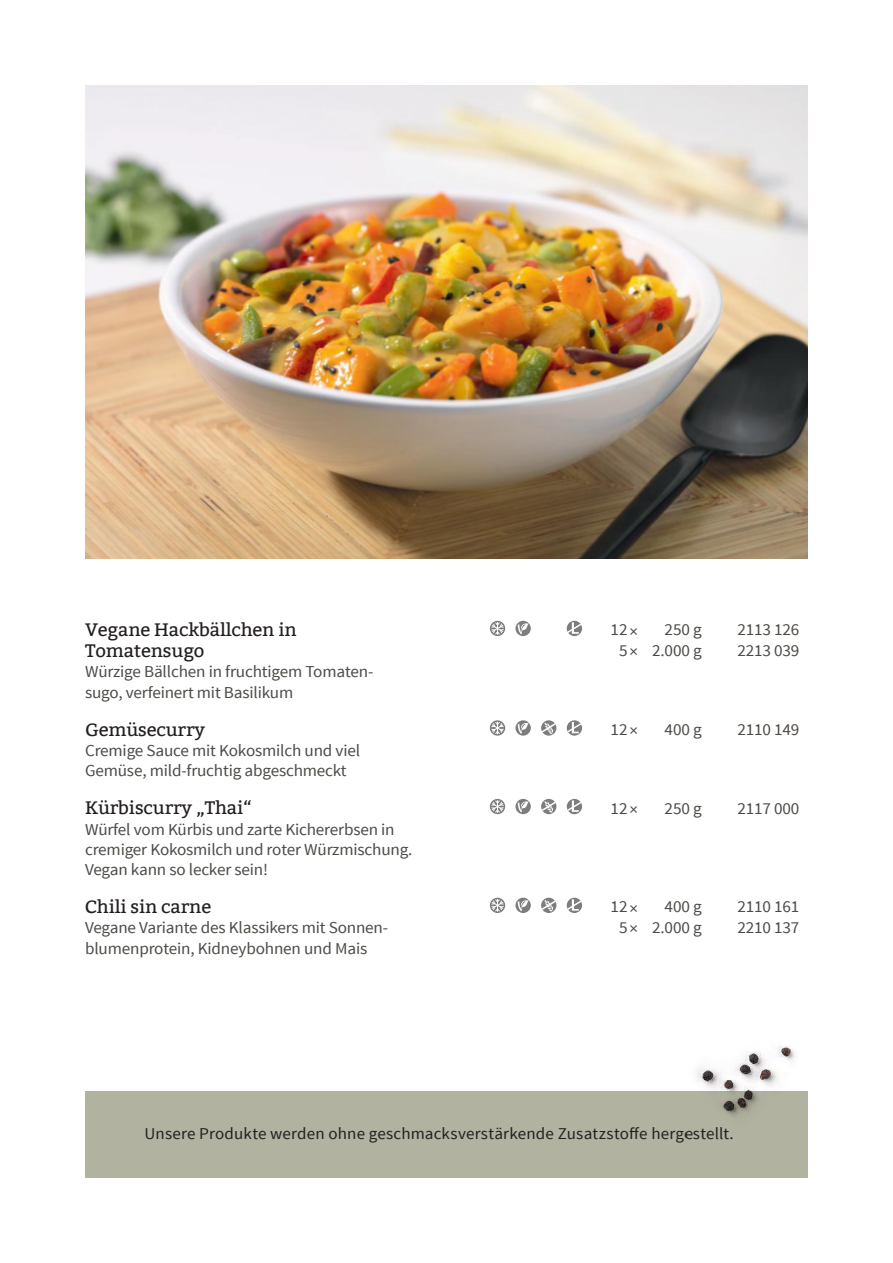
<style>
.page{position:relative;width:893px;height:1263px;background:#fff}
.page>*{position:absolute;margin:0;border:0;box-sizing:border-box;transform-origin:0 0}
.t1{font:18px/21px "Bitter";letter-spacing:-.01em;color:#241f1f}
.t2{font:16.65px/20.2px "Source Sans Pro";letter-spacing:-.01em;color:#4d4a46}
.t3{font:16.5px "Source Sans Pro";letter-spacing:.01em;color:#241f1f}
</style>
<div class="page">
<div style="left:85px;top:1091px;width:723px;height:87px;background:#b1b2a0"></div>
<img style="left:85px;top:85px;width:723px;height:473px">
<svg style="left:490px;top:621px;width:15px;height:15px"></svg>
<svg style="left:491px;top:622px;width:13px;height:13px"></svg>
<svg style="left:515px;top:621px;width:16px;height:15px"></svg>
<svg style="left:518px;top:623px;width:11px;height:11px"></svg>
<div style="left:567px;top:621px;width:15px;height:15px;background:#7d7c7e;border-radius:50%"></div>
<svg style="left:567px;top:622px;width:15px;height:12px"></svg>
<svg style="left:490px;top:720px;width:15px;height:16px"></svg>
<svg style="left:491px;top:721px;width:13px;height:13px"></svg>
<svg style="left:515px;top:720px;width:16px;height:16px"></svg>
<svg style="left:518px;top:723px;width:11px;height:11px"></svg>
<svg style="left:541px;top:720px;width:15px;height:16px"></svg>
<svg style="left:541px;top:722px;width:15px;height:12px"></svg>
<svg style="left:567px;top:720px;width:15px;height:16px"></svg>
<svg style="left:567px;top:722px;width:15px;height:12px"></svg>
<svg style="left:490px;top:799px;width:15px;height:15px"></svg>
<svg style="left:491px;top:800px;width:13px;height:13px"></svg>
<svg style="left:515px;top:799px;width:16px;height:15px"></svg>
<svg style="left:518px;top:801px;width:11px;height:11px"></svg>
<svg style="left:541px;top:799px;width:15px;height:15px"></svg>
<svg style="left:541px;top:800px;width:15px;height:12px"></svg>
<div style="left:567px;top:799px;width:15px;height:15px;background:#7d7c7e;border-radius:50%"></div>
<svg style="left:567px;top:800px;width:15px;height:12px"></svg>
<svg style="left:490px;top:898px;width:15px;height:15px"></svg>
<svg style="left:491px;top:899px;width:13px;height:13px"></svg>
<svg style="left:515px;top:898px;width:16px;height:15px"></svg>
<svg style="left:518px;top:900px;width:11px;height:11px"></svg>
<svg style="left:541px;top:898px;width:15px;height:15px"></svg>
<svg style="left:541px;top:899px;width:15px;height:12px"></svg>
<svg style="left:567px;top:898px;width:15px;height:15px"></svg>
<svg style="left:567px;top:899px;width:15px;height:12px"></svg>
<img style="left:696px;top:1045px;width:100px;height:71px">
<p class="t1" style="left:85px;top:621px;width:213px">Vegane Hackbällchen in<br>Tomatensugo</p>
<p class="t2" style="left:85px;top:663px;width:290px">Würzige Bällchen in fruchtigem Tomaten&shy;sugo, verfeinert mit Basilikum</p>
<p class="t1" style="left:85px;top:720px;width:122px">Gemüsecurry</p>
<p class="t2" style="left:85px;top:742px;width:277px">Cremige Sauce mit Kokosmilch und viel<br>Gemüse, mild-fruchtig abgeschmeckt</p>
<p class="t1" style="left:85px;top:799px;width:169px">Kürbiscurry „Thai“</p>
<p class="t2" style="left:85px;top:820px;width:329px">Würfel vom Kürbis und zarte Kichererbsen in cremiger Kokosmilch und roter Würzmischung.<br>Vegan kann so lecker sein!</p>
<p class="t1" style="left:85px;top:897px;width:128px">Chili sin carne</p>
<p class="t2" style="left:85px;top:919px;width:305px">Vegane Variante des Klassikers mit Sonnen&shy;blumenprotein, Kidneybohnen und Mais</p>
<p class="t2" style="left:611px;top:621px;width:29px;line-height:21px;text-align:center">12 ×<br>5 ×</p>
<p class="t2" style="left:652px;top:621px;width:51px;text-align:right">250 g<br>2.000 g</p>
<p class="t2" style="left:737px;top:621px;width:63px">2113 126<br>2213 039</p>
<p class="t2" style="left:611px;top:721px;width:29px">12 ×</p>
<p class="t2" style="left:665px;top:721px;width:38px">400 g</p>
<p class="t2" style="left:737px;top:721px;width:63px">2110 149</p>
<p class="t2" style="left:611px;top:799px;width:29px">12 ×</p>
<p class="t2" style="left:665px;top:799px;width:38px">250 g</p>
<p class="t2" style="left:737px;top:799px;width:63px">2117 000</p>
<p class="t2" style="left:611px;top:898px;width:29px;line-height:21px;text-align:center">12 ×<br>5 ×</p>
<p class="t2" style="left:652px;top:898px;width:51px;text-align:right">400 g<br>2.000 g</p>
<p class="t2" style="left:737px;top:898px;width:63px">2110 161<br>2210 137</p>
<p class="t3" style="left:145px;top:1123px;width:591px">Unsere Produkte werden ohne geschmacksverstärkende Zusatzsto昀昀e hergestellt.</p>
</div>
